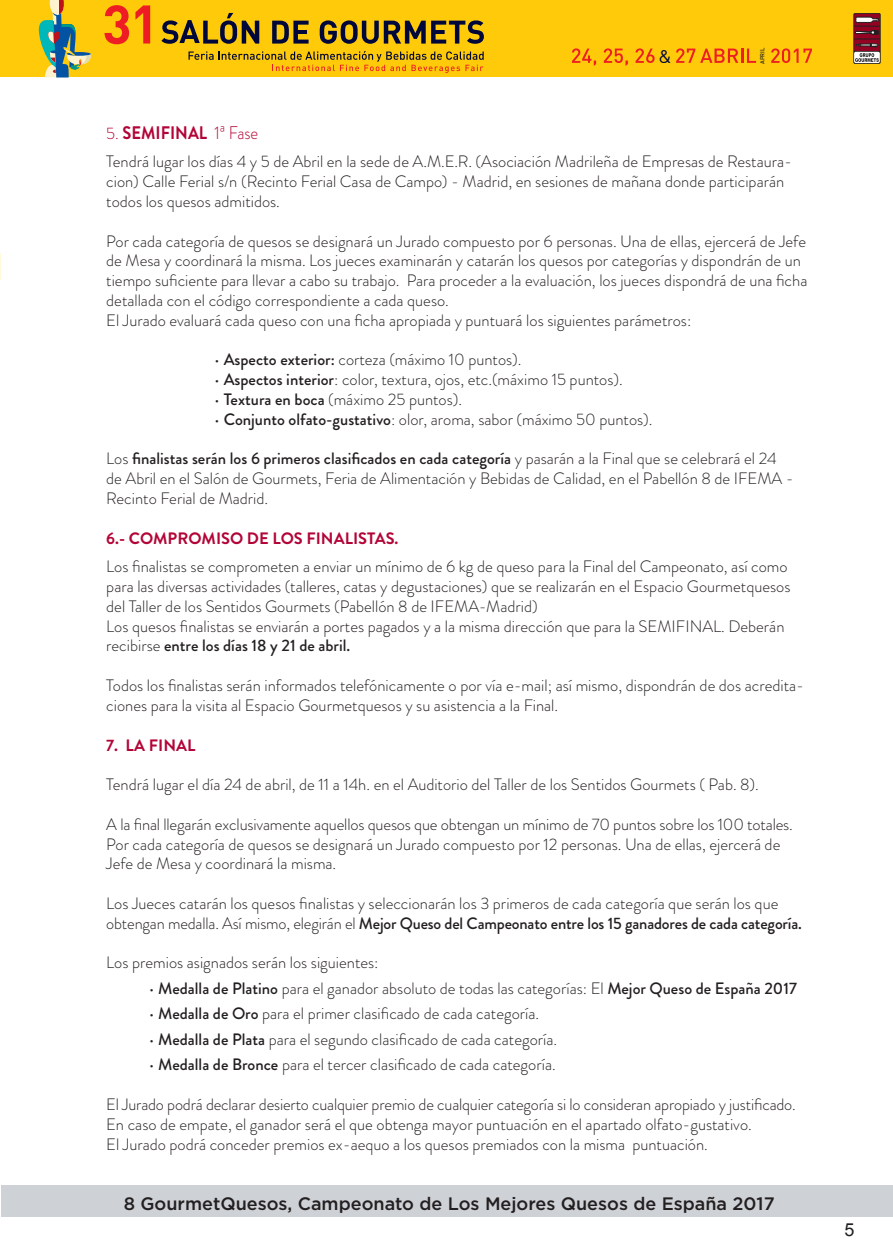
<style>
.page{position:relative;width:893px;height:1255px;background:#fff}
.page>*{position:absolute;margin:0;border:0;box-sizing:border-box;transform-origin:0 0}
.t1{font:700 18.15px "Brandon Grotesque";color:#b30437;scale:.91 1}
.t2{font:500 18px "Gotham";color:#231f20}
.t3{font:18px "DIN";color:#00073a}
.t4{font:18px "Arial";color:#231f20}
.t5{font:300 16.5px/19.8px "Brandon Grotesque";color:#231f20}
.t6{font:500 16.5px "Brandon Grotesque";letter-spacing:-.01em;color:#231f20}
.t7{font:700 16.5px "Brandon Grotesque";color:#b30437}
.t8{font:500 5.85px "DIN";color:#231f20}
.s1{font-weight:300;font-size:16.5px}
.s2{font-weight:300}
.s3{font-weight:500}
</style>
<div class="page">
<div style="left:1px;top:1184px;width:891px;height:32px;background:#ced1d5"></div>
<div style="left:0;top:0;width:893px;height:77px;background:#feca0a"></div>
<svg style="left:853px;top:13px;width:28px;height:51px"></svg>
<svg style="left:854px;top:14px;width:26px;height:37px"></svg>
<svg style="left:854px;top:52px;width:26px;height:11px"></svg>
<svg style="left:855px;top:53px;width:24px;height:9px"></svg>
<svg style="left:854px;top:17px;width:26px;height:30px"></svg>
<svg style="left:38px;top:0;width:53px;height:77px"></svg>
<svg style="left:572px;top:48px;width:24px;height:18px"></svg>
<svg style="left:604px;top:48px;width:24px;height:18px"></svg>
<svg style="left:635px;top:48px;width:20px;height:15px"></svg>
<svg style="left:676px;top:48px;width:80px;height:15px"></svg>
<svg style="left:771px;top:48px;width:41px;height:15px"></svg>
<svg style="left:272px;top:21px;width:37px;height:23px"></svg>
<svg style="left:320px;top:20px;width:164px;height:24px"></svg>
<svg style="left:161px;top:13px;width:98px;height:31px"></svg>
<svg style="left:105px;top:5px;width:24px;height:39px"></svg>
<svg style="left:135px;top:5px;width:15px;height:39px"></svg>
<svg style="left:189px;top:51px;width:295px;height:22px"></svg>
<p class="t3" style="left:658px;top:45px;width:15px">&amp;</p>
<p class="t8" style="left:759px;top:64px;width:18px;rotate:-90deg">APRIL</p>
<p class="t1" style="left:106px;top:120px;width:168px"><span class="s1">5.</span> SEMIFINAL <span class="s2">1ª Fase</span></p>
<p class="t5" style="left:106px;top:152px;width:687px">Tendrá lugar los días 4 y 5 de Abril en la sede de A.M.E.R. (Asociación Madrileña de Empresas de Restaura&shy;cion) Calle Ferial s/n (Recinto Ferial Casa de Campo) - Madrid, en sesiones de mañana donde participarán todos los quesos admitidos.</p>
<p class="t5" style="left:106px;top:231px;width:703px">Por cada categoría de quesos se designará un Jurado compuesto por 6 personas. Una de ellas, ejercerá de Jefe de Mesa y coordinará la misma. Los jueces examinarán y catarán los quesos por categorías y dispondrán de un tiempo suficiente para llevar a cabo su trabajo. Para proceder a la evaluación, los jueces dispondrá de una ficha detallada con el código correspondiente a cada queso.</p>
<p class="t5" style="left:106px;top:310px;width:586px">El Jurado evaluará cada queso con una ficha apropiada y puntuará los siguientes parámetros:</p>
<p class="t5" style="left:214px;top:350px;width:309px">• <span class="s3">Aspecto exterior:</span> corteza (máximo 10 puntos).</p>
<p class="t5" style="left:214px;top:370px;width:410px">• <span class="s3">Aspectos interior</span>: color, textura, ojos, etc.(máximo 15 puntos).</p>
<p class="t5" style="left:214px;top:389px;width:249px">• <span class="s3">Textura en boca</span> (máximo 25 puntos).</p>
<p class="t5" style="left:214px;top:409px;width:440px">• <span class="s3">Conjunto olfato-gustativo</span>: olor, aroma, sabor (máximo 50 puntos).</p>
<p class="t5" style="left:106px;top:449px;width:689px">Los <span class="s3">finalistas serán los 6 primeros clasificados en cada categoría</span> y pasarán a la Final que se celebrará el 24 de Abril en el Salón de Gourmets, Feria de Alimentación y Bebidas de Calidad, en el Pabellón 8 de IFEMA -<br>Recinto Ferial de Madrid.</p>
<p class="t7" style="left:106px;top:526px;width:294px">6.- COMPROMISO DE LOS FINALISTAS.</p>
<p class="t5" style="left:106px;top:556px;width:686px">Los finalistas se comprometen a enviar un mínimo de 6 kg de queso para la Final del Campeonato, así como para las diversas actividades (talleres, catas y degustaciones) que se realizarán en el Espacio Gourmetquesos del Taller de los Sentidos Gourmets (Pabellón 8 de IFEMA-Madrid)</p>
<p class="t5" style="left:106px;top:616px;width:680px">Los quesos finalistas se enviarán a portes pagados y a la misma dirección que para la SEMIFINAL. Deberán recibirse <span class="s3">entre los días 18 y 21 de abril.</span></p>
<p class="t5" style="left:106px;top:675px;width:699px">Todos los finalistas serán informados telefónicamente o por vía e-mail; así mismo, dispondrán de dos acredita&shy;ciones para la visita al Espacio Gourmetquesos y su asistencia a la Final.</p>
<p class="t7" style="left:106px;top:733px;width:91px">7. LA FINAL</p>
<p class="t5" style="left:106px;top:774px;width:654px">Tendrá lugar el día 24 de abril, de 11 a 14h. en el Auditorio del Taller de los Sentidos Gourmets ( Pab. 8).</p>
<p class="t5" style="left:106px;top:814px;width:688px">A la final llegarán exclusivamente aquellos quesos que obtengan un mínimo de 70 puntos sobre los 100 totales.<br>Por cada categoría de quesos se designará un Jurado compuesto por 12 personas. Una de ellas, ejercerá de<br>Jefe de Mesa y coordinará la misma.</p>
<p class="t5" style="left:106px;top:893px;width:674px">Los Jueces catarán los quesos finalistas y seleccionarán los 3 primeros de cada categoría que serán los que</p>
<p class="t6" style="left:106px;top:911px;width:697px"><span class="s2">obtengan medalla. Así mismo, elegirán el</span> Mejor Queso del Campeonato entre los 15 ganadores de cada categoría.</p>
<p class="t5" style="left:106px;top:952px;width:274px">Los premios asignados serán los siguientes:</p>
<p class="t5" style="left:149px;top:978px;width:650px">• <span class="s3">Medalla de Platino</span> para el ganador absoluto de todas las categorías: El <span class="s3">Mejor Queso de España 2017</span></p>
<p class="t5" style="left:149px;top:1003px;width:392px">• <span class="s3">Medalla de Oro</span> para el primer clasificado de cada categoría.</p>
<p class="t5" style="left:149px;top:1029px;width:410px">• <span class="s3">Medalla de Plata</span> para el segundo clasificado de cada categoría.</p>
<p class="t5" style="left:149px;top:1054px;width:408px">• <span class="s3">Medalla de Bronce</span> para el tercer clasificado de cada categoría.</p>
<p class="t5" style="left:106px;top:1094px;width:691px">El Jurado podrá declarar desierto cualquier premio de cualquier categoría si lo consideran apropiado y justificado.<br>En caso de empate, el ganador será el que obtenga mayor puntuación en el apartado olfato-gustativo.</p>
<p class="t5" style="left:106px;top:1134px;width:603px">El Jurado podrá conceder premios ex-aequo a los quesos premiados con la misma puntuación.</p>
<p class="t2" style="left:124px;top:1191px;width:652px">8 GourmetQuesos, Campeonato de Los Mejores Quesos de España 2017</p>
<p class="t4" style="left:844px;top:1217px;width:12px">5</p>
</div>
